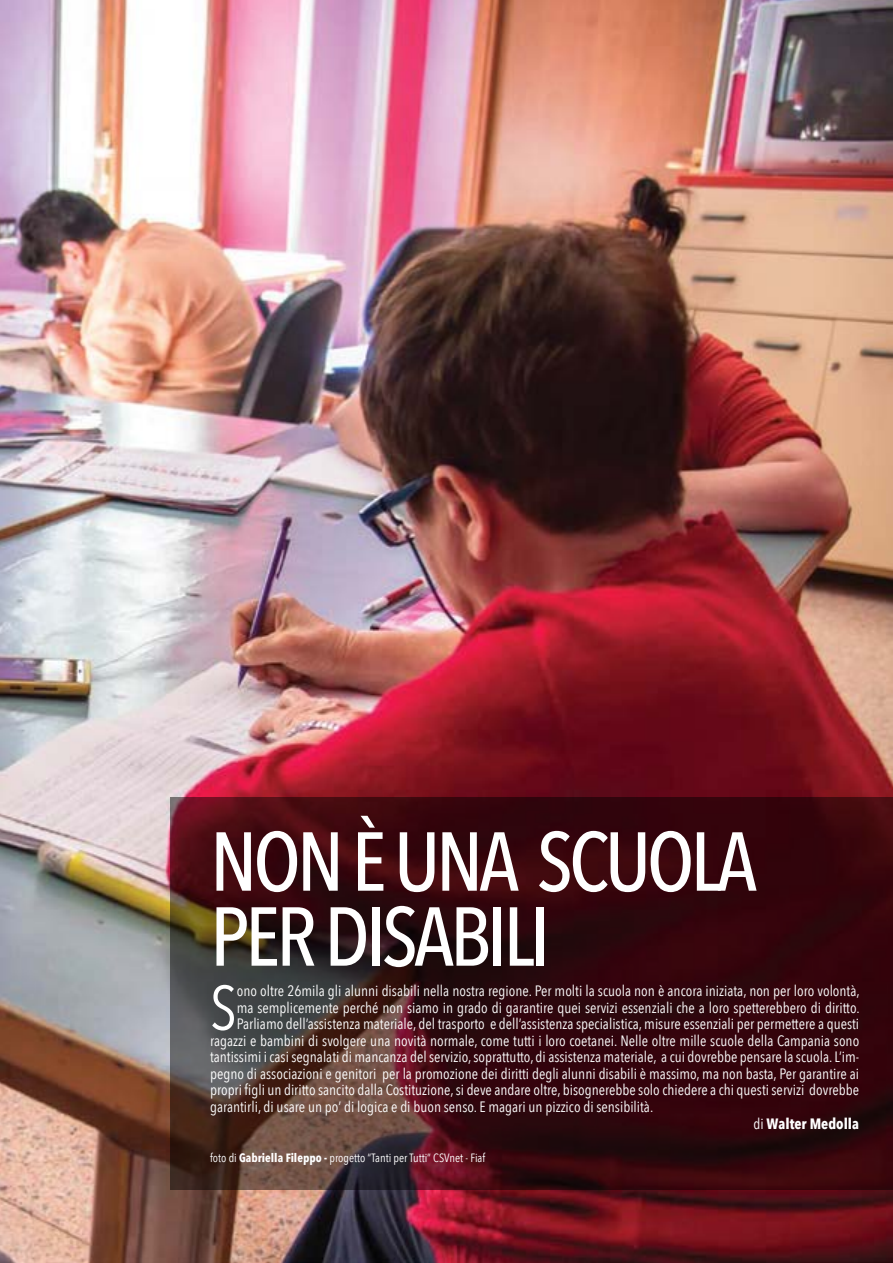
<style>
.page{position:relative;width:893px;height:1263px;background:#fff}
.page>*{position:absolute;margin:0;border:0;box-sizing:border-box;transform-origin:0 0}
.t1{font:500 82.5px/75px "Avenir Next Condensed";letter-spacing:-.05em;color:#fff}
.t2{font:61.65px "Avenir Next Condensed";color:#fff}
.t3{font:15px "Avenir Next Condensed";color:#fff}
.t4{font:700 15px "Avenir Next Condensed";color:#fff}
.t5{font:12px "Avenir Next Condensed";color:#fff}
.s1{font-weight:400}
.s2{font-weight:700}
</style>
<div class="page">
<img style="left:0;top:0;width:893px;height:1263px">
<svg style="left:170px;top:797px;width:723px;height:393px;background:#391215"></svg>
<h1 class="t1" style="left:210px;top:824px;width:549px">NON È UNA SCUOLA<br>PER DISABILI</h1>
<h2 class="t2" style="left:210px;top:955px;width:28px">S</h2>
<p class="t3" style="left:237px;top:978px;width:624px">ono oltre 26mila gli alunni disabili nella nostra regione. Per molti la scuola non è ancora iniziata, non per loro volontà,</p>
<p class="t3" style="left:237px;top:995px;width:624px">ma semplicemente perché non siamo in grado di garantire quei servizi essenziali che a loro spetterebbero di diritto.</p>
<p class="t3" style="left:237px;top:1011px;width:624px">Parliamo dell’assistenza materiale, del trasporto e dell’assistenza specialistica, misure essenziali per permettere a questi</p>
<p class="t3" style="left:210px;top:1028px;width:651px">ragazzi e bambini di svolgere una novità normale, come tutti i loro coetanei. Nelle oltre mille scuole della Campania sono</p>
<p class="t3" style="left:210px;top:1044px;width:651px">tantissimi i casi segnalati di mancanza del servizio, soprattutto, di assistenza materiale, a cui dovrebbe pensare la scuola. L’im-</p>
<p class="t3" style="left:210px;top:1061px;width:650px">pegno di associazioni e genitori per la promozione dei diritti degli alunni disabili è massimo, ma non basta, Per garantire ai</p>
<p class="t3" style="left:210px;top:1077px;width:651px">propri figli un diritto sancito dalla Costituzione, si deve andare oltre, bisognerebbe solo chiedere a chi questi servizi dovrebbe</p>
<p class="t3" style="left:210px;top:1094px;width:445px">garantirli, di usare un po’ di logica e di buon senso. E magari un pizzico di sensibilità.</p>
<p class="t4" style="left:754px;top:1114px;width:107px"><span class="s1">di</span> Walter Medolla</p>
<p class="t5" style="left:210px;top:1147px;width:277px">foto di <span class="s2">Gabriella Fileppo -</span> progetto “Tanti per Tutti” CSVnet - Fiaf</p>
</div>
